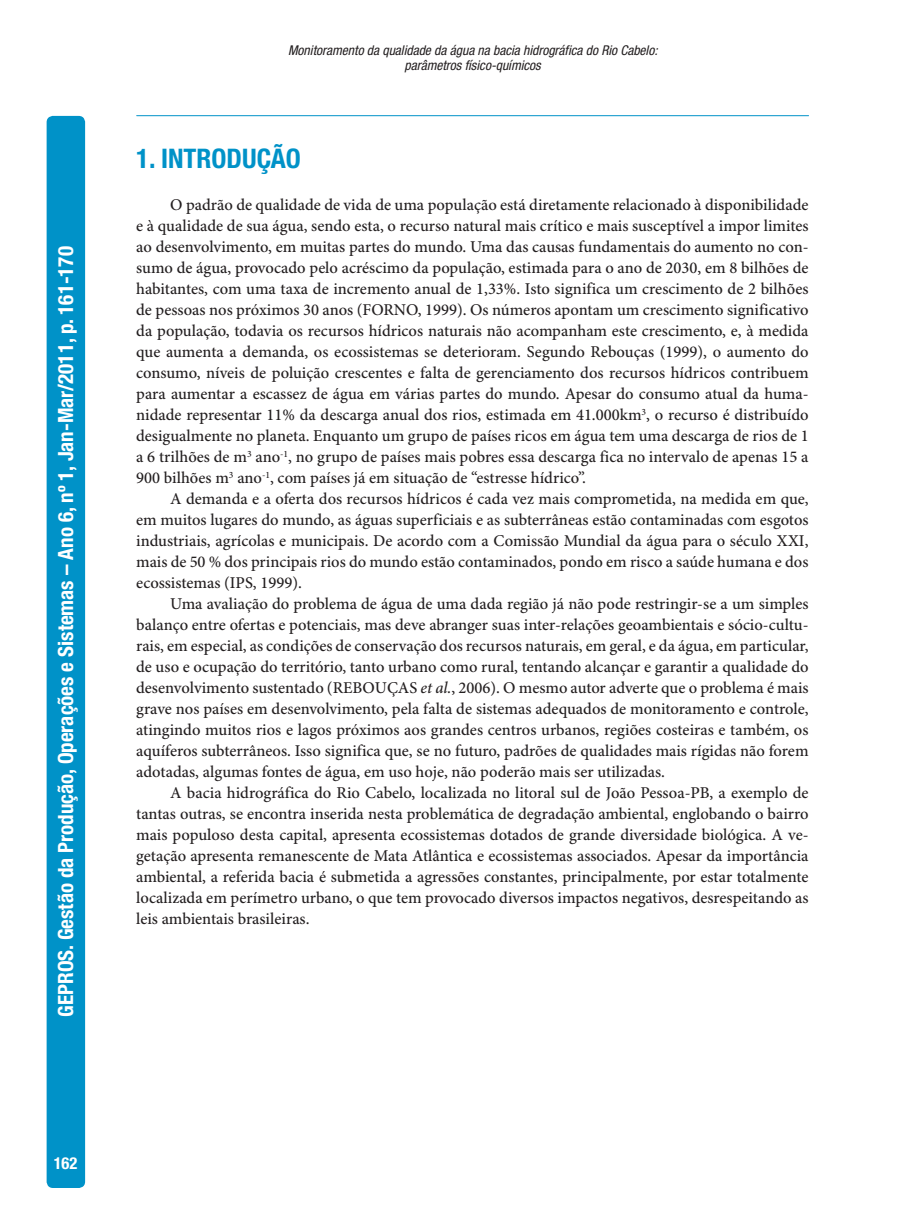
<style>
.page{position:relative;width:915px;height:1212px;background:#fff}
.page>*{position:absolute;margin:0;border:0;box-sizing:border-box;transform-origin:0 0}
.t1{font:700 condensed 27px "Helvetica Neue LT Std";color:#0092c8}
.t2{font:700 condensed 21px "Helvetica Neue LT Std";color:#fff}
.t3{font:500 16.5px/21px "Minion Pro";color:#231f20;text-align:justify}
.t4{font:700 condensed 16.5px "Helvetica Neue LT Std";color:#fff}
.t5{font:italic condensed 13.5px/15px "Helvetica Neue LT Std";color:#231f20;text-align:center}
.s1{font-style:italic}
</style>
<div class="page">
<div style="left:47px;top:116px;width:38px;height:1072px;background:#0092c8"></div>
<hr style="left:137px;top:115px;width:671px;height:1px;background:#0092c8">
<p class="t2" style="left:53px;top:1016px;width:772px;rotate:-90deg">GEPROS. Gestão da Produção, Operações e Sistemas – Ano 6, nº 1, Jan-Mar/2011, p. 161-170</p>
<p class="t4" style="left:54px;top:1153px;width:25px">162</p>
<p class="t5" style="left:288px;top:43px;width:371px">Monitoramento da qualidade da água na bacia hidrográfica do Rio Cabelo: parâmetros físico-químicos</p>
<h1 class="t1" style="left:136px;top:142px;width:166px">1. INTRODUÇÃO</h1>
<p class="t3" style="left:136px;top:195px;width:673px;text-indent:34px">O padrão de qualidade de vida de uma população está diretamente relacionado à disponibilidade e à qualidade de sua água, sendo esta, o recurso natural mais crítico e mais susceptível a impor limites ao desenvolvimento, em muitas partes do mundo. Uma das causas fundamentais do aumento no con&shy;sumo de água, provocado pelo acréscimo da população, estimada para o ano de 2030, em 8 bilhões de habitantes, com uma taxa de incremento anual de 1,33%. Isto significa um crescimento de 2 bilhões de pessoas nos próximos 30 anos (FORNO, 1999). Os números apontam um crescimento significativo da população, todavia os recursos hídricos naturais não acompanham este crescimento, e, à medida que aumenta a demanda, os ecossistemas se deterioram. Segundo Rebouças (1999), o aumento do consumo, níveis de poluição crescentes e falta de gerenciamento dos recursos hídricos contribuem para aumentar a escassez de água em várias partes do mundo. Apesar do consumo atual da huma&shy;nidade representar 11% da descarga anual dos rios, estimada em 41.000km<sup>3</sup>, o recurso é distribuído desigualmente no planeta. Enquanto um grupo de países ricos em água tem uma descarga de rios de 1 a 6 trilhões de m<sup>3</sup> ano<sup>-1</sup>, no grupo de países mais pobres essa descarga fica no intervalo de apenas 15 a 900 bilhões m<sup>3</sup> ano<sup>-1</sup>, com países já em situação de “estresse hídrico”.</p>
<p class="t3" style="left:136px;top:489px;width:673px;text-indent:34px">A demanda e a oferta dos recursos hídricos é cada vez mais comprometida, na medida em que, em muitos lugares do mundo, as águas superficiais e as subterrâneas estão contaminadas com esgotos industriais, agrícolas e municipais. De acordo com a Comissão Mundial da água para o século XXI, mais de 50 % dos principais rios do mundo estão contaminados, pondo em risco a saúde humana e dos ecossistemas (IPS, 1999).</p>
<p class="t3" style="left:136px;top:594px;width:673px;text-indent:34px">Uma avaliação do problema de água de uma dada região já não pode restringir-se a um simples balanço entre ofertas e potenciais, mas deve abranger suas inter-relações geoambientais e sócio-cultu&shy;rais, em especial, as condições de conservação dos recursos naturais, em geral, e da água, em particular, de uso e ocupação do território, tanto urbano como rural, tentando alcançar e garantir a qualidade do desenvolvimento sustentado (REBOUÇAS <span class="s1">et al.</span>, 2006). O mesmo autor adverte que o problema é mais grave nos países em desenvolvimento, pela falta de sistemas adequados de monitoramento e controle, atingindo muitos rios e lagos próximos aos grandes centros urbanos, regiões costeiras e também, os aquíferos subterrâneos. Isso significa que, se no futuro, padrões de qualidades mais rígidas não forem adotadas, algumas fontes de água, em uso hoje, não poderão mais ser utilizadas.</p>
<p class="t3" style="left:136px;top:783px;width:673px;text-indent:34px">A bacia hidrográfica do Rio Cabelo, localizada no litoral sul de João Pessoa-PB, a exemplo de tantas outras, se encontra inserida nesta problemática de degradação ambiental, englobando o bairro mais populoso desta capital, apresenta ecossistemas dotados de grande diversidade biológica. A ve&shy;getação apresenta remanescente de Mata Atlântica e ecossistemas associados. Apesar da importância ambiental, a referida bacia é submetida a agressões constantes, principalmente, por estar totalmente localizada em perímetro urbano, o que tem provocado diversos impactos negativos, desrespeitando as leis ambientais brasileiras.</p>
</div>
